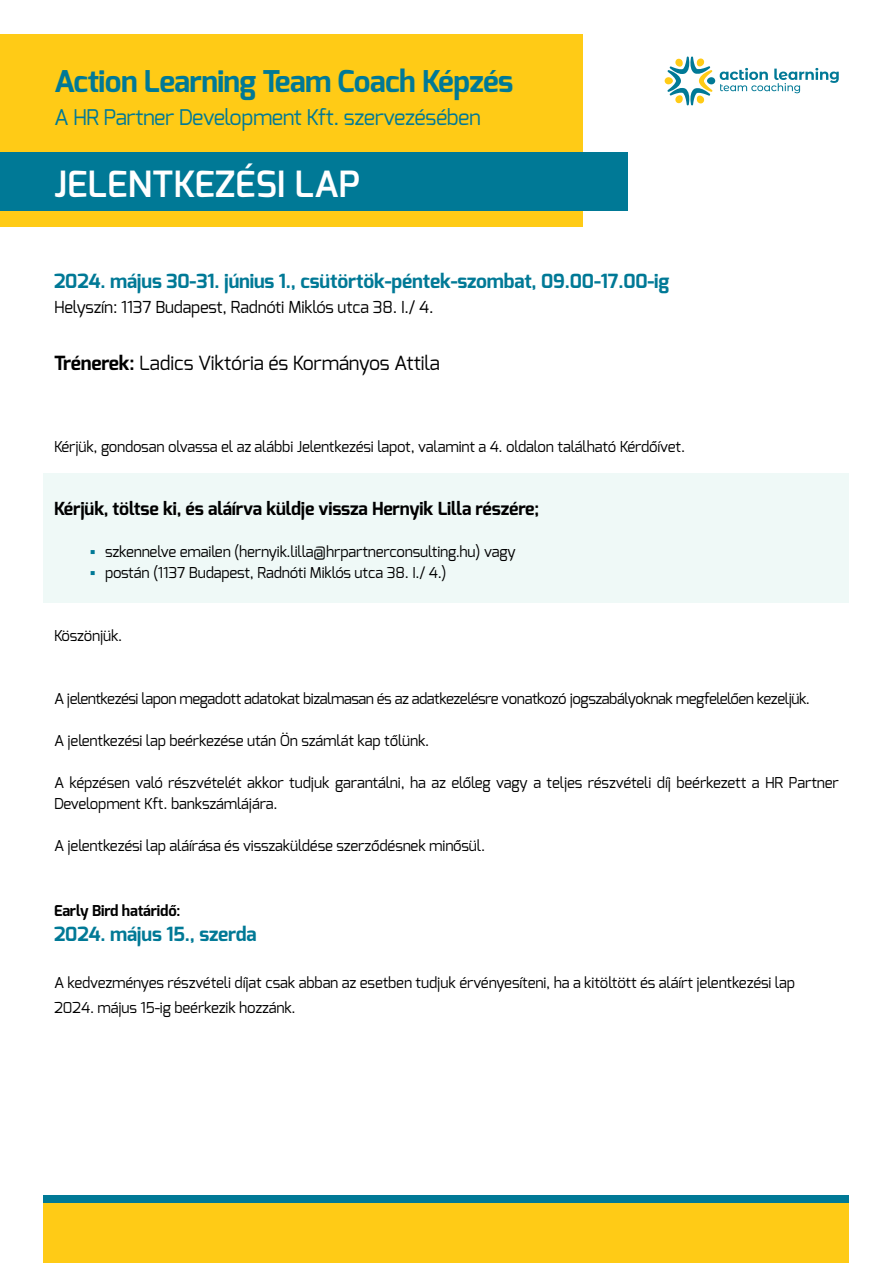
<style>
.page{position:relative;width:893px;height:1263px;background:#fff}
.page>*{position:absolute;margin:0;border:0;box-sizing:border-box;transform-origin:0 0}
.t1{font:600 36.15px "Exo";color:#fff}
.t2{font:700 30px "Exo";letter-spacing:-.02em;color:#007996}
.t3{font:21.6px "Exo";letter-spacing:-.02em;color:#007996}
.t4{font:700 19.5px "Exo";letter-spacing:-.01em;color:#007996}
.t5{font:19.5px "Exo";letter-spacing:-.01em;color:#000}
.t6{font:700 18px "Exo";letter-spacing:-.01em;color:#000}
.t7{font:16.5px "Exo";letter-spacing:-.01em;color:#000}
.t8{font:15px/21px "Exo";letter-spacing:-.01em;color:#000}
.t9{font:15px "Exo";letter-spacing:-.03em;color:#000}
.t10{font:700 15px "Exo";letter-spacing:-.01em;color:#000}
.s1{font-weight:700}
.s2{font-family:"Arial";font-weight:700;color:#007996}
</style>
<div class="page">
<div style="left:0;top:34px;width:583px;height:192px;background:#ffcb16"></div>
<div style="left:0;top:152px;width:627px;height:58px;background:#007996"></div>
<svg style="left:665px;top:56px;width:174px;height:49px"></svg>
<div style="left:44px;top:473px;width:805px;height:130px;background:#eff9f7"></div>
<div style="left:44px;top:1196px;width:805px;height:67px;background:#007996"></div>
<div style="left:44px;top:1204px;width:805px;height:59px;background:#ffcb16"></div>
<h2 class="t2" style="left:54px;top:62px;width:461px">Action Learning Team Coach Képzés</h2>
<h3 class="t3" style="left:54px;top:103px;width:428px">A HR Partner Development Kft. szervezésében</h3>
<h1 class="t1" style="left:54px;top:161px;width:307px">JELENTKEZÉSI LAP</h1>
<h3 class="t4" style="left:54px;top:268px;width:617px">2024. május 30-31. június 1., csütörtök-péntek-szombat, 09.00-17.00-ig</h3>
<p class="t7" style="left:54px;top:297px;width:381px">Helyszín: 1137 Budapest, Radnóti Miklós utca 38. I./ 4.</p>
<h3 class="t5" style="left:54px;top:351px;width:388px"><span class="s1">Trénerek:</span> Ladics Viktória és Kormányos Attila</h3>
<p class="t8" style="left:54px;top:436px;width:633px">Kérjük, gondosan olvassa el az alábbi Jelentkezési lapot, valamint a 4. oldalon található Kérdőívet.</p>
<p class="t6" style="left:54px;top:497px;width:487px">Kérjük, töltse ki, és aláírva küldje vissza Hernyik Lilla részére;</p>
<p class="t8" style="left:90px;top:541px;width:427px"><span class="s2">▪</span> szkennelve emailen (hernyik.lilla@hrpartnerconsulting.hu) vagy</p>
<p class="t8" style="left:90px;top:562px;width:358px"><span class="s2">▪</span> postán (1137 Budapest, Radnóti Miklós utca 38. I./ 4.)</p>
<p class="t8" style="left:54px;top:625px;width:70px">Köszönjük.</p>
<p class="t9" style="left:54px;top:689px;width:757px">A jelentkezési lapon megadott adatokat bizalmasan és az adatkezelésre vonatkozó jogszabályoknak megfelelően kezeljük.</p>
<p class="t8" style="left:54px;top:730px;width:377px">A jelentkezési lap beérkezése után Ön számlát kap tőlünk.</p>
<p class="t8" style="left:54px;top:772px;width:786px">A képzésen való részvételét akkor tudjuk garantálni, ha az előleg vagy a teljes részvételi díj beérkezett a HR Partner<br>Development Kft. bankszámlájára.</p>
<p class="t8" style="left:54px;top:835px;width:433px">A jelentkezési lap aláírása és visszaküldése szerződésnek minősül.</p>
<p class="t10" style="left:54px;top:901px;width:128px">Early Bird határidő:</p>
<h3 class="t4" style="left:54px;top:922px;width:204px">2024. május 15., szerda</h3>
<p class="t8" style="left:54px;top:969px;width:743px;line-height:25.5px">A kedvezményes részvételi díjat csak abban az esetben tudjuk érvényesíteni, ha a kitöltött és aláírt jelentkezési lap<br>2024. május 15-ig beérkezik hozzánk.</p>
</div>
